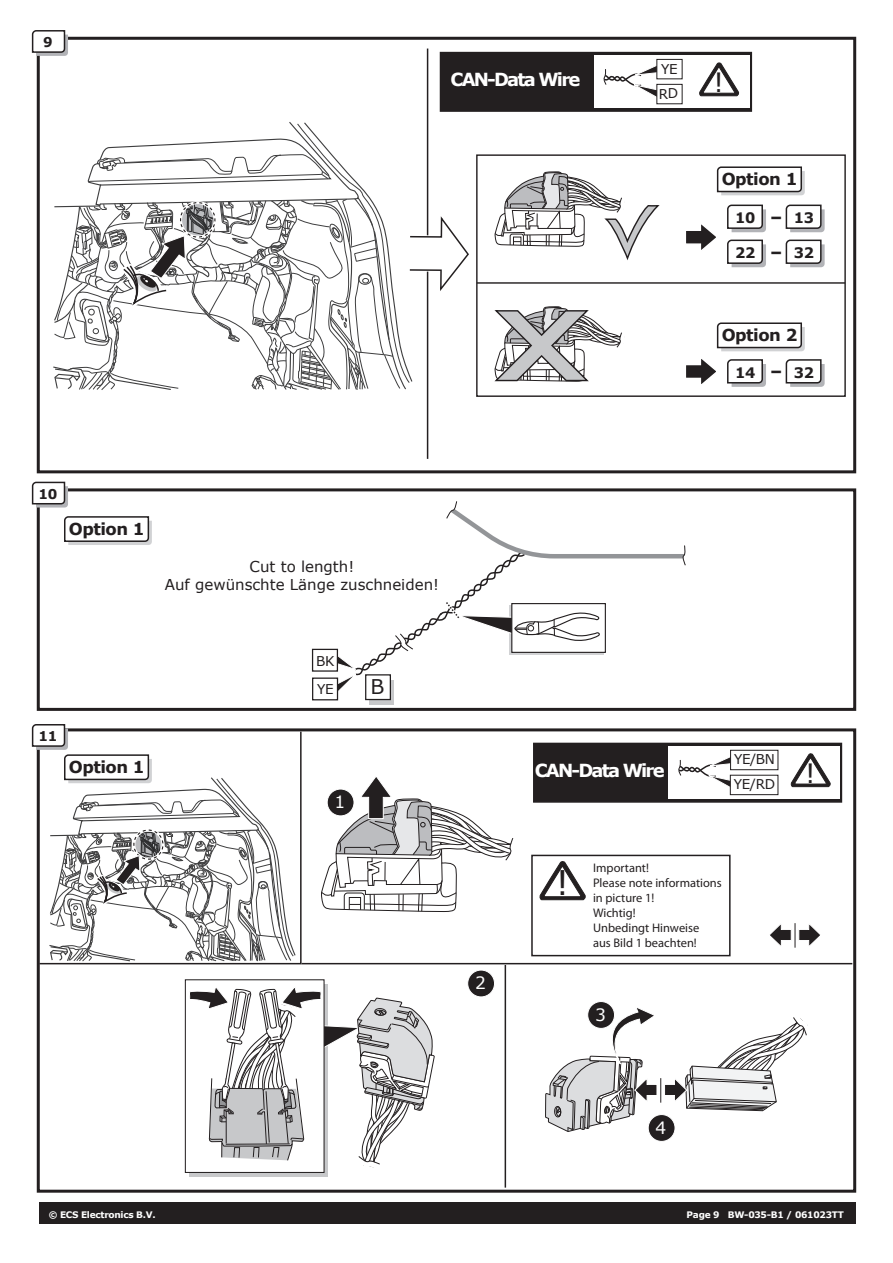
<style>
.page{position:relative;width:893px;height:1263px;background:#fff}
.page>*{position:absolute;margin:0;border:0;box-sizing:border-box;transform-origin:0 0}
.t1{font:33.9px "Verdana";color:#231f20}
.t2{font:26.55px "Verdana";color:#231f20}
.t3{font:20.25px "Verdana";color:#231f20}
.t4{font:700 18px "Verdana";letter-spacing:-.1em;color:#fff}
.t5{font:17.1px "Verdana";color:#fff}
.t6{font:700 16.5px "Verdana";letter-spacing:-.03em;color:#231f20}
.t7{font:15px/18px "Verdana";color:#231f20;text-align:center}
.t8{font:700 14.55px "Verdana";letter-spacing:-.03em;color:#231f20}
.t9{font:13.5px/24.9px "Verdana";letter-spacing:-.03em;color:#231f20}
.t10{font:700 13.5px "Verdana";color:#231f20}
.t11{font:12.45px/15px "Myriad Pro";color:#231f20}
.t12{font:700 9px "Verdana";letter-spacing:-.03em;color:#fff}
.s1{font-weight:400;font-size:31.5px}
</style>
<div class="page">
<div style="left:39px;top:1203px;width:816px;height:21px;background:#231f20"></div>
<div style="left:37px;top:728px;width:819px;height:465px;border:3px solid #231f20"></div>
<div style="left:37px;top:37px;width:819px;height:436px;border:3px solid #231f20"></div>
<svg style="left:31px;top:30px;width:37px;height:26px"></svg>
<div style="left:37px;top:488px;width:819px;height:223px;border:3px solid #231f20"></div>
<svg style="left:31px;top:481px;width:37px;height:26px"></svg>
<hr style="left:427px;top:49px;width:1px;height:410px;background:#231f20">
<div style="left:440px;top:52px;width:312px;height:60px;background:#231f20;border:2px solid #231f20"></div>
<div style="left:594px;top:56px;width:155px;height:52px;background:#fff"></div>
<div style="left:656px;top:59px;width:26px;height:20px;background:#fff;border:1px solid #231f20"></div>
<svg style="left:603px;top:64px;width:57px;height:33px"></svg>
<div style="left:656px;top:84px;width:26px;height:20px;background:#fff;border:1px solid #231f20"></div>
<svg style="left:699px;top:62px;width:41px;height:34px"></svg>
<svg style="left:64px;top:516px;width:88px;height:29px"></svg>
<div style="left:476px;top:154px;width:370px;height:243px;border:1px solid #231f20"></div>
<svg style="left:494px;top:171px;width:166px;height:89px"></svg>
<svg style="left:493px;top:306px;width:133px;height:91px"></svg>
<hr style="left:477px;top:282px;width:368px;height:2px;background:#231f20">
<svg style="left:716px;top:166px;width:89px;height:29px"></svg>
<svg style="left:727px;top:204px;width:39px;height:28px"></svg>
<svg style="left:785px;top:204px;width:40px;height:28px"></svg>
<svg style="left:727px;top:239px;width:39px;height:28px"></svg>
<svg style="left:785px;top:239px;width:40px;height:28px"></svg>
<svg style="left:686px;top:224px;width:30px;height:26px"></svg>
<svg style="left:686px;top:322px;width:139px;height:65px"></svg>
<svg style="left:370px;top:695px;width:24px;height:10px"></svg>
<div style="left:365px;top:674px;width:26px;height:26px;background:#fff;border:1px solid #231f20"></div>
<div style="left:312px;top:649px;width:26px;height:23px;background:#fff;border:1px solid #231f20"></div>
<div style="left:312px;top:677px;width:26px;height:23px;background:#fff;border:1px solid #231f20"></div>
<svg style="left:334px;top:501px;width:352px;height:194px"></svg>
<svg style="left:38px;top:730px;width:264px;height:235px"></svg>
<div style="left:185px;top:979px;width:140px;height:194px;background:#fff;border:1px solid #231f20"></div>
<svg style="left:189px;top:985px;width:246px;height:192px"></svg>
<div style="left:648px;top:1114px;width:27px;height:28px;border:1px solid #fff;border-radius:50%"></div>
<svg style="left:588px;top:1001px;width:26px;height:27px"></svg>
<div style="left:587px;top:1001px;width:28px;height:28px;border:1px solid #fff;border-radius:50%"></div>
<div style="left:468px;top:970px;width:26px;height:27px;background:#231f20;border-radius:50%"></div>
<div style="left:467px;top:970px;width:28px;height:27px;border:1px solid #fff;border-radius:50%"></div>
<hr style="left:505px;top:965px;width:1px;height:222px;background:#231f20">
<hr style="left:302px;top:963px;width:550px;height:1px;background:#231f20">
<svg style="left:545px;top:1005px;width:263px;height:135px"></svg>
<div style="left:533px;top:743px;width:309px;height:60px;background:#231f20;border:2px solid #231f20"></div>
<div style="left:668px;top:746px;width:171px;height:53px;background:#fff"></div>
<div style="left:730px;top:750px;width:48px;height:20px;background:#fff;border:1px solid #231f20"></div>
<svg style="left:678px;top:755px;width:56px;height:35px"></svg>
<div style="left:730px;top:775px;width:48px;height:20px;background:#fff;border:1px solid #231f20"></div>
<svg style="left:790px;top:753px;width:41px;height:34px"></svg>
<svg style="left:321px;top:777px;width:193px;height:135px"></svg>
<svg style="left:770px;top:923px;width:50px;height:25px"></svg>
<div style="left:531px;top:855px;width:200px;height:101px;border:2px solid #231f20"></div>
<svg style="left:539px;top:861px;width:47px;height:39px"></svg>
<svg style="left:53px;top:121px;width:416px;height:272px"></svg>
<svg style="left:31px;top:724px;width:266px;height:238px"></svg>
<p class="t10" style="left:43px;top:33px;width:11px">9</p>
<p class="t9" style="left:659px;top:56px;width:21px">YE<br>RD</p>
<h3 class="t4" style="left:450px;top:67px;width:131px">CAN-Data Wire</h3>
<h2 class="t2" style="left:714px;top:64px;width:12px">!</h2>
<h3 class="t6" style="left:722px;top:168px;width:77px">Option 1</h3>
<p class="t8" style="left:735px;top:208px;width:80px">10 <span class="s1">-</span> 13</p>
<p class="t8" style="left:735px;top:243px;width:80px">22 <span class="s1">-</span> 32</p>
<h3 class="t6" style="left:722px;top:324px;width:77px">Option 2</h3>
<p class="t8" style="left:735px;top:362px;width:80px">14 <span class="s1">-</span> 32</p>
<p class="t10" style="left:38px;top:485px;width:21px">10</p>
<h3 class="t6" style="left:69px;top:517px;width:77px">Option 1</h3>
<p class="t7" style="left:165px;top:557px;width:276px">Cut to length!<br>Auf gewünschte Länge zuschneiden!</p>
<p class="t10" style="left:38px;top:727px;width:21px">11</p>
<h3 class="t6" style="left:69px;top:755px;width:77px">Option 1</h3>
<p class="t9" style="left:316px;top:646px;width:20px;line-height:28.8px">BK<br>YE</p>
<h3 class="t3" style="left:370px;top:673px;width:15px">B</h3>
<h3 class="t5" style="left:335px;top:790px;width:12px">1</h3>
<h3 class="t5" style="left:475px;top:971px;width:12px">2</h3>
<p class="t9" style="left:734px;top:747px;width:43px">YE/BN<br>YE/RD</p>
<h3 class="t4" style="left:535px;top:757px;width:131px">CAN-Data Wire</h3>
<h2 class="t2" style="left:805px;top:755px;width:12px">!</h2>
<h1 class="t1" style="left:556px;top:859px;width:15px">!</h1>
<p class="t11" style="left:593px;top:860px;width:130px">Important!<br>Please note informations in picture 1!<br>Wichtig!<br>Unbedingt Hinweise<br>aus Bild 1 beachten!</p>
<h3 class="t5" style="left:595px;top:1003px;width:12px">3</h3>
<h3 class="t5" style="left:656px;top:1116px;width:12px">4</h3>
<p class="t12" style="left:49px;top:1208px;width:108px">© ECS Electronics B.V.</p>
<p class="t12" style="left:687px;top:1208px;width:159px">Page 9 BW-035-B1 / 061023TT</p>
<p class="t12" style="left:689px;top:1208px;width:156px">Page 2 BW-027-B1 / 030715JJ</p>
</div>
